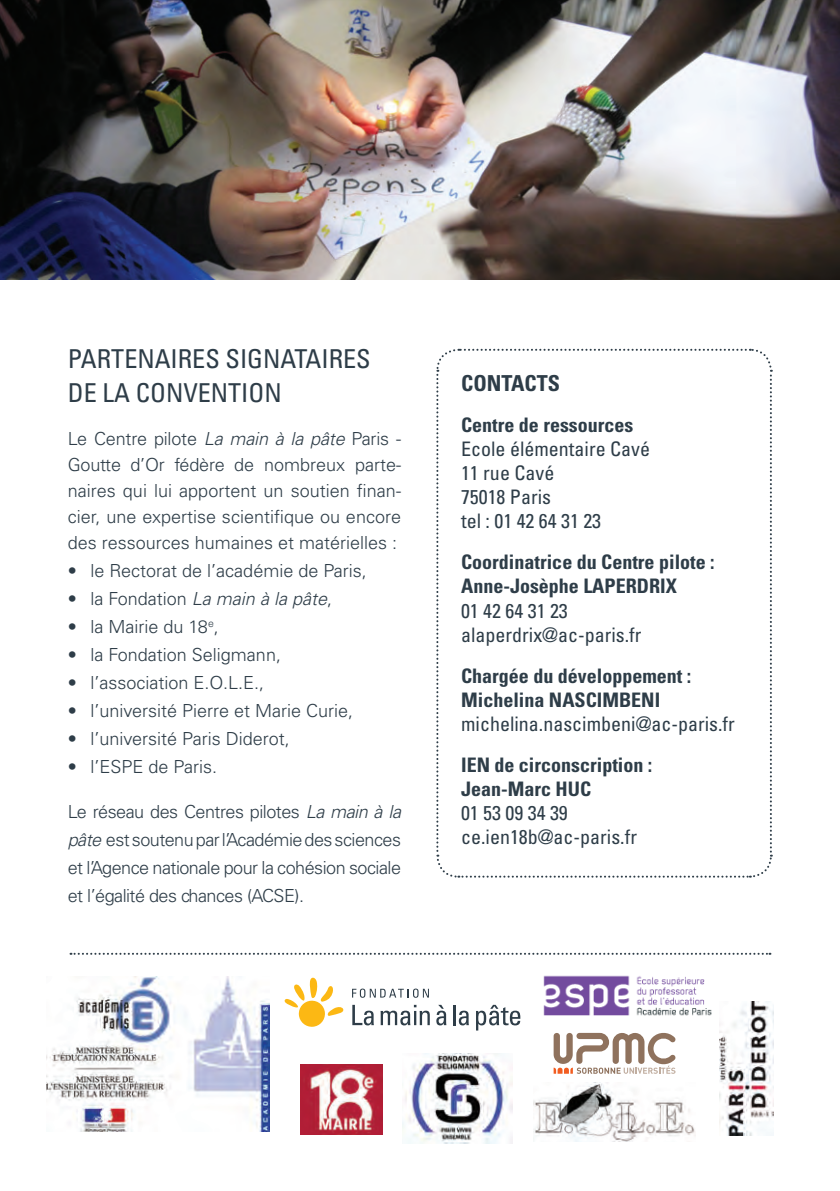
<style>
.page{position:relative;width:840px;height:1191px;background:#fff}
.page>*{position:absolute;margin:0;border:0;box-sizing:border-box;transform-origin:0 0}
.t1{font:condensed 26px "Univers LT Std";color:#2e3d48}
.t2{font:700 condensed 22px "Univers LT Std";color:#2e3d48}
.t3{font:condensed 20px/24px "Univers LT Std";color:#2e3d48}
.t4{font:700 condensed 20px/24px "Univers LT Std";color:#2e3d48}
.t5{font:300 18px/26px "Univers LT Std";color:#2e3d48;text-align:justify}
.s1{font-style:italic}
</style>
<div class="page">
<svg style="left:70px;top:952px;width:700px;height:2px"></svg>
<svg style="left:352px;top:988px;width:76px;height:9px"></svg>
<svg style="left:352px;top:1004px;width:21px;height:21px"></svg>
<svg style="left:380px;top:1004px;width:49px;height:21px"></svg>
<svg style="left:436px;top:1004px;width:10px;height:21px"></svg>
<hr style="left:453px;top:1004px;width:2px;height:21px;background:#2e3d48">
<svg style="left:458px;top:1010px;width:10px;height:15px"></svg>
<svg style="left:476px;top:1004px;width:44px;height:26px"></svg>
<svg style="left:284px;top:977px;width:60px;height:39px"></svg>
<div style="left:298px;top:1000px;width:27px;height:27px;background:#fcb814;border-radius:50%"></div>
<svg style="left:436px;top:348px;width:336px;height:530px"></svg>
<img style="left:46px;top:976px;width:223px;height:155px">
<img style="left:300px;top:1064px;width:82px;height:70px">
<img style="left:402px;top:1053px;width:110px;height:90px">
<img style="left:533px;top:1082px;width:161px;height:59px">
<svg style="left:553px;top:1033px;width:122px;height:40px"></svg>
<img style="left:719px;top:1001px;width:54px;height:134px">
<img style="left:0;top:0;width:839px;height:279px">
<img style="left:543px;top:975px;width:169px;height:41px">
<h1 class="t1" style="left:68px;top:342px;width:15px">partenaires</h1>
<h1 class="t1" style="left:225px;top:342px;width:14px">signataires</h1>
<h1 class="t1" style="left:68px;top:376px;width:84px">delaconvention</h1>
<p class="t5" style="left:68px;top:425px;width:334px">Le Centre pilote <span class="s1">La main à la pâte</span> Paris - Goutte d’Or fédère de nombreux parte&shy;naires qui lui apportent un soutien finan&shy;cier, une expertise scientifique ou encore des ressources humaines et matérielles :</p>
<p class="t5" style="left:68px;top:557px;width:300px">• le Rectorat de l’académie de Paris,</p>
<p class="t5" style="left:68px;top:585px;width:266px">• la Fondation <span class="s1">La main à la pâte</span>,</p>
<p class="t5" style="left:68px;top:613px;width:152px">• la Mairie du 18<sup>e</sup>,</p>
<p class="t5" style="left:68px;top:641px;width:215px">• la Fondation Seligmann,</p>
<p class="t5" style="left:68px;top:669px;width:198px">• l’association E.O.L.E.,</p>
<p class="t5" style="left:68px;top:697px;width:287px">• l’université Pierre et Marie Curie,</p>
<p class="t5" style="left:68px;top:725px;width:223px">• l’université Paris Diderot,</p>
<p class="t5" style="left:68px;top:753px;width:151px">• l’ESPE de Paris.</p>
<p class="t5" style="left:68px;top:797px;width:334px;line-height:28px">Le réseau des Centres pilotes <span class="s1">La main à la pâte</span> est soutenu par l’Académie des sciences et l’Agence nationale pour la cohésion sociale et l’égalité des chances (ACSE).</p>
<p class="t2" style="left:461px;top:370px;width:100px">Contacts</p>
<p class="t4" style="left:461px;top:413px;width:174px">Centre de ressources</p>
<p class="t3" style="left:461px;top:437px;width:190px">Ecole élémentaire Cavé<br>11 rue Cavé<br>75018 Paris<br>tel : 01 42 64 31 23</p>
<p class="t4" style="left:461px;top:550px;width:255px">Coordinatrice du Centre pilote :<br>Anne-Josèphe LAPERDRIX</p>
<p class="t3" style="left:461px;top:598px;width:182px">01 42 64 31 23 alaperdrix@ac-paris.fr</p>
<p class="t4" style="left:461px;top:663px;width:231px">Chargée du développement :<br>Michelina NAS</p>
<p class="t4" style="left:585px;top:687px;width:76px">CIMBENI</p>
<p class="t3" style="left:461px;top:711px;width:275px">michelina.nascimbeni@ac-paris.fr</p>
<p class="t4" style="left:461px;top:752px;width:193px">IEN de circonscription :<br>Jean-Marc HUC</p>
<p class="t3" style="left:461px;top:800px;width:177px">01 53 09 34 39 ce.ien18b@ac-paris.fr</p>
</div>
